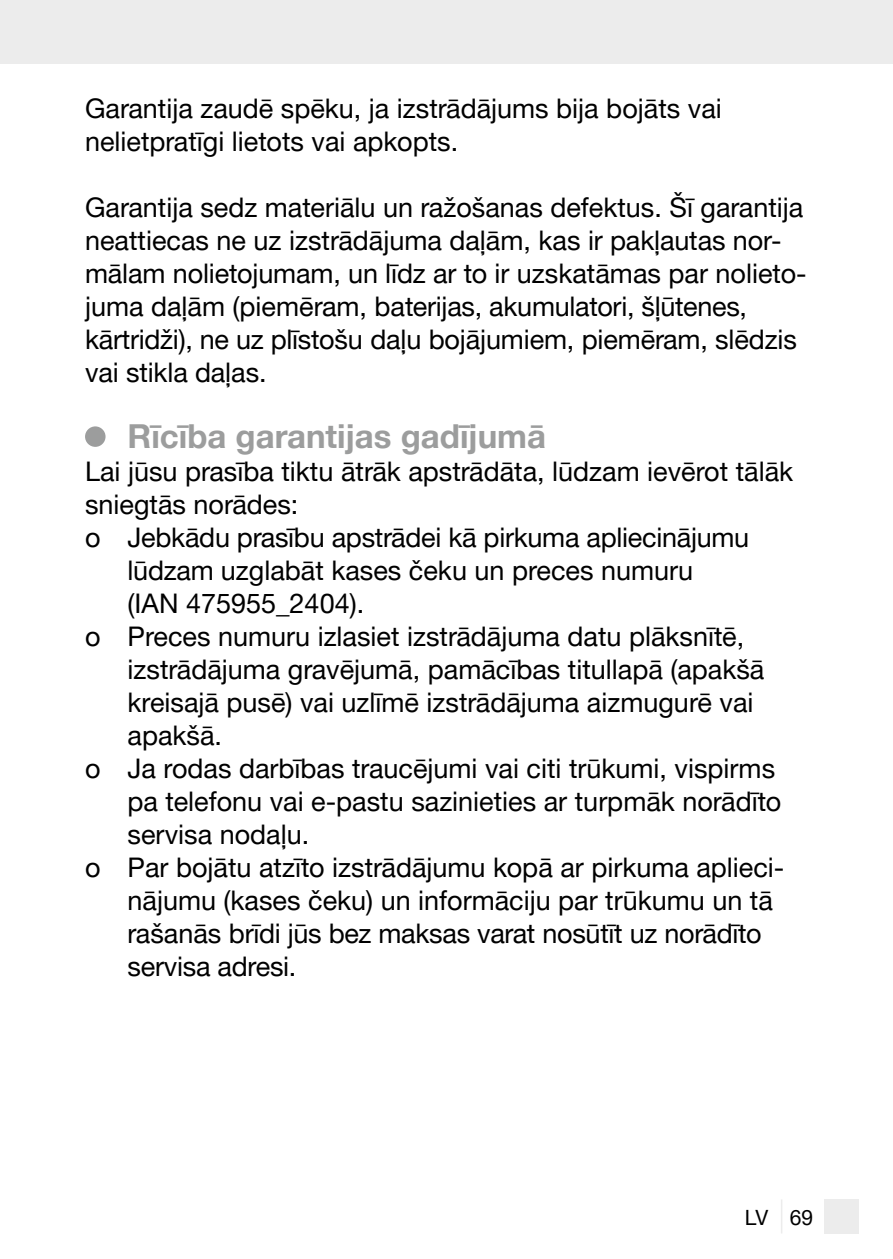
<style>
.page{position:relative;width:893px;height:1259px;background:#fff}
.page>*{position:absolute;margin:0;border:0;box-sizing:border-box;transform-origin:0 0}
.t1{font:700 33px "Helvetica Neue Parkside";color:#9c9d9d}
.t2{font:27px/33px "Helvetica Neue Parkside";color:#000}
.t3{font:21px "Helvetica Neue Parkside";color:#000}
</style>
<div class="page">
<div style="left:0;top:0;width:893px;height:64px;background:#ececec"></div>
<div style="left:825px;top:1199px;width:34px;height:34px;background:#ececec"></div>
<hr style="left:781px;top:1199px;width:1px;height:34px;background:#ececec">
<div style="left:85px;top:426px;width:21px;height:21px;background:#9c9d9d;border-radius:50%"></div>
<p class="t2" style="left:85px;top:92px;width:638px">Garantija zaudē spēku, ja izstrādājums bija bojāts vai nelietpratīgi lietots vai apkopts.</p>
<p class="t2" style="left:85px;top:191px;width:723px">Garantija sedz materiālu un ražošanas defektus. Šī garantija neattiecas ne uz izstrādājuma daļām, kas ir pakļautas nor&shy;mālam nolietojumam, un līdz ar to ir uzskatāmas par nolieto&shy;juma daļām (piemēram, baterijas, akumulatori, šļūtenes, kārtridži), ne uz plīstošu daļu bojājumiem, piemēram, slēdzis vai stikla daļas.</p>
<p class="t1" style="left:128px;top:417px;width:420px">Rīcība garantijas gadījumā</p>
<p class="t2" style="left:85px;top:455px;width:710px">Lai jūsu prasība tiktu ātrāk apstrādāta, lūdzam ievērot tālāk</p>
<p class="t2" style="left:85px;top:488px;width:215px">sniegtās norādes:</p>
<p class="t2" style="left:85px;top:521px;width:666px">o Jebkādu prasību apstrādei kā pirkuma apliecinājumu</p>
<p class="t2" style="left:128px;top:554px;width:567px">lūdzam uzglabāt kases čeku un preces numuru</p>
<p class="t2" style="left:128px;top:587px;width:238px">(IAN 475955_2404).</p>
<p class="t2" style="left:85px;top:620px;width:661px">o Preces numuru izlasiet izstrādājuma datu plāksnītē,</p>
<p class="t2" style="left:128px;top:653px;width:638px">izstrādājuma gravējumā, pamācības titullapā (apakšā</p>
<p class="t2" style="left:128px;top:686px;width:627px">kreisajā pusē) vai uzlīmē izstrādājuma aizmugurē vai</p>
<p class="t2" style="left:128px;top:719px;width:96px">apakšā.</p>
<p class="t2" style="left:85px;top:752px;width:692px">o Ja rodas darbības traucējumi vai citi trūkumi, vispirms</p>
<p class="t2" style="left:128px;top:785px;width:655px">pa telefonu vai e-pastu sazinieties ar turpmāk norādīto</p>
<p class="t2" style="left:128px;top:818px;width:183px">servisa nodaļu.</p>
<p class="t2" style="left:85px;top:851px;width:701px">o Par bojātu atzīto izstrādājumu kopā ar pirkuma aplieci-</p>
<p class="t2" style="left:128px;top:884px;width:647px">nājumu (kases čeku) un informāciju par trūkumu un tā</p>
<p class="t2" style="left:128px;top:917px;width:635px">rašanās brīdi jūs bez maksas varat nosūtīt uz norādīto</p>
<p class="t2" style="left:128px;top:950px;width:170px">servisa adresi.</p>
<p class="t3" style="left:745px;top:1205px;width:70px">LV 69</p>
</div>
